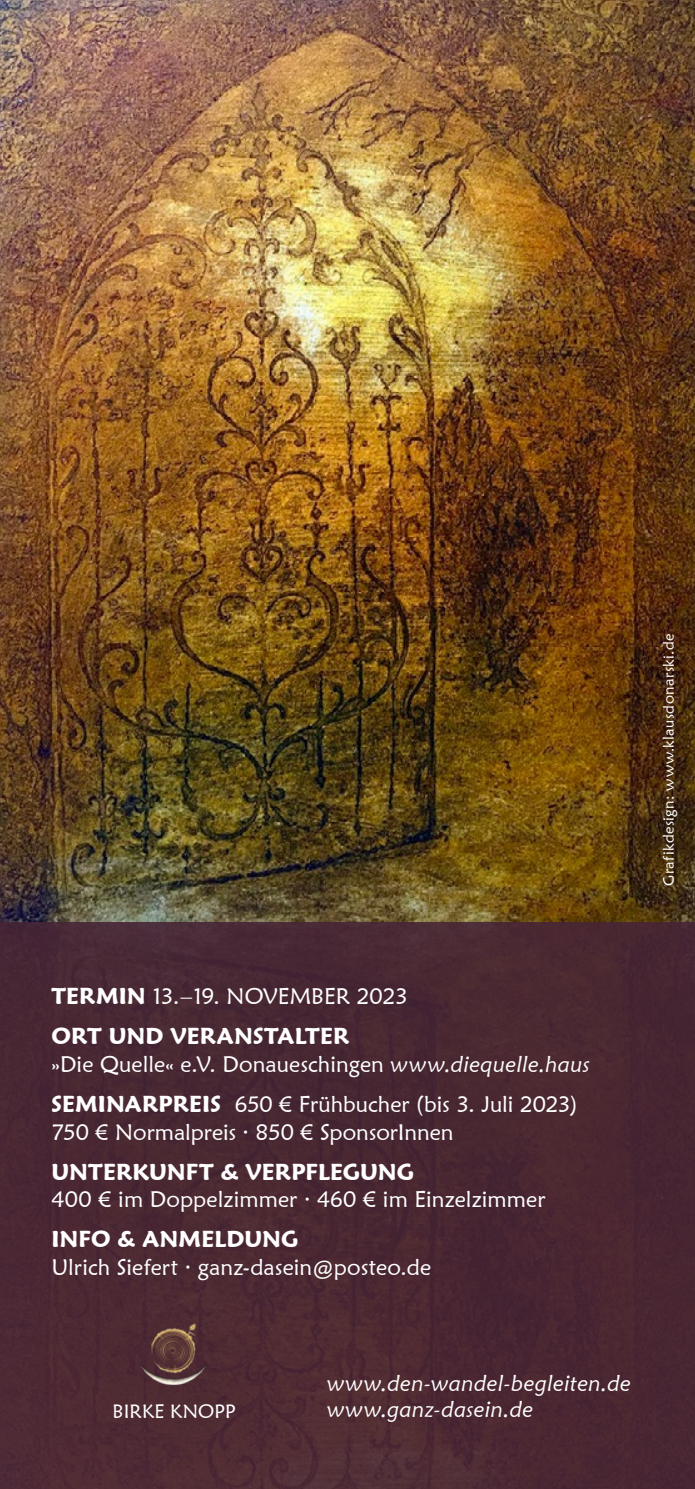
<style>
.page{position:relative;width:695px;height:1489px;background:#fff}
.page>*{position:absolute;margin:0;border:0;box-sizing:border-box;transform-origin:0 0}
.t1{font:22.5px/40px "Maiandra GD";color:#fff}
.t2{font:600 22.5px/40px "Maiandra GD";letter-spacing:.01em;color:#fff}
.t3{font:italic 22.5px/26.8px "Maiandra GD";letter-spacing:.01em;color:#fff}
.t4{font:19.25px "Maiandra GD";letter-spacing:.01em;color:#fff}
.t5{font:15px "Maiandra GD";letter-spacing:.03em;color:#fff}
.s1{font-weight:400}
.s2{font-style:italic}
.s3{font-weight:600}
</style>
<div class="page">
<img style="left:0;top:0;width:694px;height:921px">
<div style="left:0;top:921px;width:694px;height:567px;background:#472536"></div>
<img style="left:140px;top:1315px;width:71px;height:70px">
<p class="t5" style="left:659px;top:886px;width:254px;rotate:-90deg">Grafikdesign: www.klausdonarski.de</p>
<p class="t2" style="left:51px;top:976px;width:358px">TERMIN <span class="s1">13.–19. NOVEMBER 2023<br></span>ORT UND VERANSTALTER</p>
<p class="t1" style="left:51px;top:1043px;width:540px">»Die Quelle« e.V. Donaueschingen <span class="s2">www.diequelle.haus<br></span><span class="s3">SEMINARPREIS</span> 650 € Frühbucher (bis 3. Juli 2023)</p>
<p class="t1" style="left:51px;top:1111px;width:403px">750 € Normalpreis · 850 € SponsorInnen</p>
<p class="t2" style="left:51px;top:1151px;width:364px">UNTERKUNFT &amp; VERPFLEGUNG</p>
<p class="t1" style="left:51px;top:1178px;width:495px">400 € im Doppelzimmer · 460 € im Einzelzimmer</p>
<p class="t2" style="left:51px;top:1218px;width:248px">INFO &amp; ANMELDUNG</p>
<p class="t1" style="left:51px;top:1246px;width:381px">Ulrich Siefert · ganz-dasein@posteo.de</p>
<p class="t4" style="left:113px;top:1399px;width:124px">BIRKE KNOPP</p>
<p class="t3" style="left:327px;top:1368px;width:305px">www.den-wandel-begleiten.de www.ganz-dasein.de</p>
</div>
